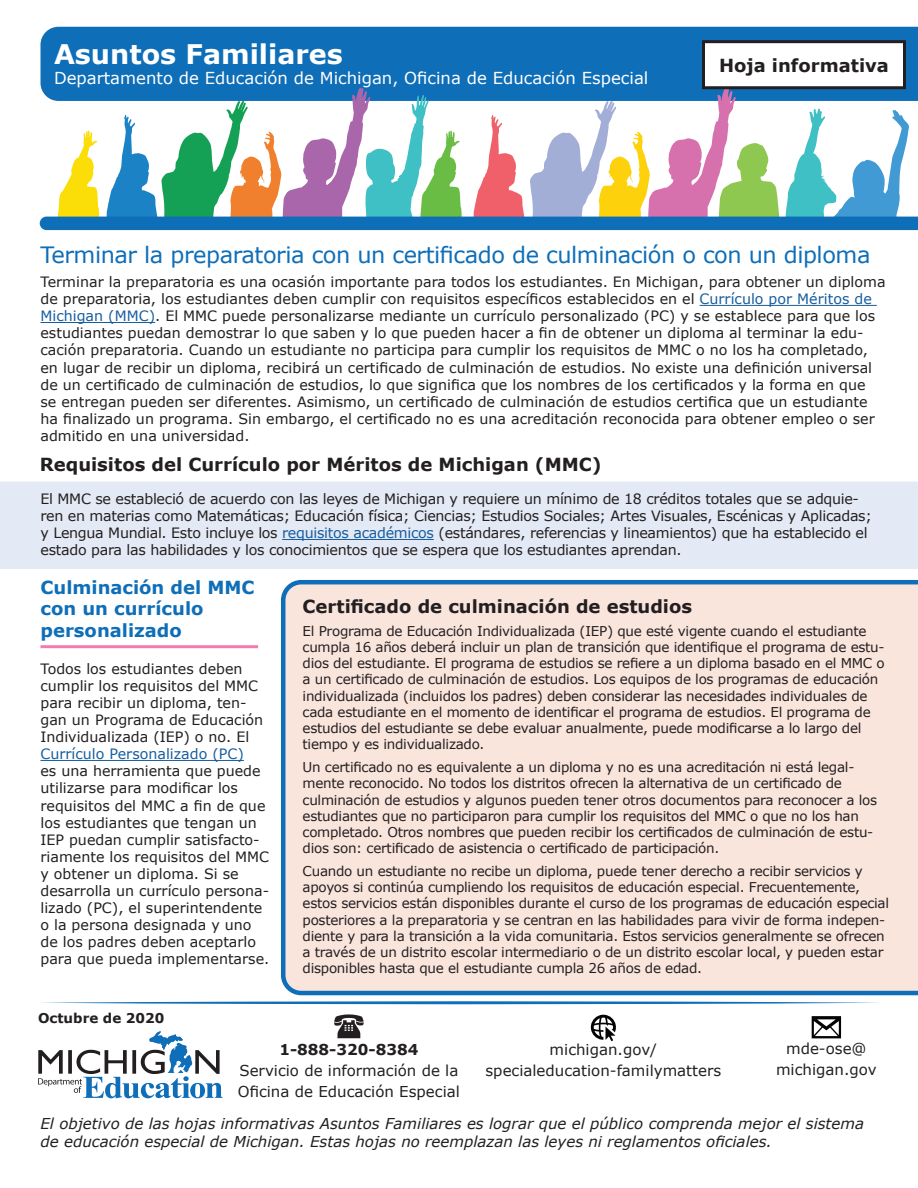
<style>
.page{position:relative;width:918px;height:1188px;background:#fff}
.page>*{position:absolute;margin:0;border:0;box-sizing:border-box;transform-origin:0 0}
.t1{font:700 27px "Verdana";color:#fff}
.t2{font:22.5px "Verdana";letter-spacing:-.02em;color:#0e6eb8}
.H3a{font:700 18px "Verdana";color:#231f20}
.H3b{font:700 18px/21.6px "Verdana";color:#0e6eb8}
.FactSheet{font:700 18px "Verdana";color:#231f20}
.t3{font:16.5px "Verdana";color:#fff}
.t4{font:italic 15px/18px "Verdana";color:#231f20}
.t5{font:15px/21px "Verdana";color:#231f20;text-align:center}
.t6{font:700 15px "Verdana";color:#231f20}
.t7{font:14.25px/17.1px "Verdana";color:#231f20}
.t8{font:14.25px/17.1px "Verdana";letter-spacing:-.02em;color:#231f20}
.t9{font:13.5px/16.2px "Verdana";letter-spacing:-.02em;color:#231f20}
.t10{font:700 13.5px "Verdana";color:#231f20}
.s1{color:#175d9e}
</style>
<div class="page">
<hr style="left:700px;top:305px;width:177px;height:1px;background:#175d9e">
<hr style="left:40px;top:322px;width:115px;height:1px;background:#175d9e">
<div style="left:40px;top:27px;width:878px;height:61px;background:#0e6eb8"></div>
<svg style="left:41px;top:1001px;width:838px;height:3px"></svg>
<svg style="left:40px;top:88px;width:878px;height:142px"></svg>
<div style="left:704px;top:42px;width:201px;height:46px;background:#fff"></div>
<div style="left:702px;top:40px;width:204px;height:49px;border:3px solid #231f20"></div>
<svg style="left:38px;top:1031px;width:185px;height:67px"></svg>
<svg style="left:334px;top:1014px;width:30px;height:24px"></svg>
<svg style="left:591px;top:1015px;width:25px;height:26px"></svg>
<svg style="left:812px;top:1016px;width:29px;height:22px"></svg>
<div style="left:281px;top:580px;width:637px;height:415px;background:#f9e5dc"></div>
<hr style="left:40px;top:645px;width:218px;height:3px;background:#f17cb0">
<hr style="left:40px;top:760px;width:204px;height:1px;background:#175d9e">
<div style="left:0;top:482px;width:918px;height:87px;background:#e4eaf5"></div>
<hr style="left:282px;top:539px;width:152px;height:1px;background:#175d9e">
<h1 class="t1" style="left:54px;top:35px;width:290px">Asuntos Familiares</h1>
<p class="t3" style="left:54px;top:67px;width:596px">Departamento de Educación de Michigan, Oficina de Educación Especial</p>
<p class="FactSheet" style="left:719px;top:52px;width:171px">Hoja informativa</p>
<h2 class="t2" style="left:40px;top:240px;width:832px">Terminar la preparatoria con un certificado de culminación o con un diploma</h2>
<p class="t7" style="left:40px;top:273px;width:847px">Terminar la preparatoria es una ocasión importante para todos los estudiantes. En Michigan, para obtener un diploma de preparatoria, los estudiantes deben cumplir con requisitos específicos establecidos en el <span class="s1">Currículo por Méritos de Michigan (MMC)</span>. El MMC puede personalizarse mediante un currículo personalizado (PC) y se establece para que los estudiantes puedan demostrar lo que saben y lo que pueden hacer a fin de obtener un diploma al terminar la edu&shy;cación preparatoria. Cuando un estudiante no participa para cumplir los requisitos de MMC o no los ha completado, en lugar de recibir un diploma, recibirá un certificado de culminación de estudios. No existe una definición universal de un certificado de culminación de estudios, lo que significa que los nombres de los certificados y la forma en que<br>se entregan pueden ser diferentes. Asimismo, un certificado de culminación de estudios certifica que un estudiante ha finalizado un programa. Sin embargo, el certificado no es una acreditación reconocida para obtener empleo o ser admitido en una universidad.</p>
<h3 class="H3a" style="left:40px;top:452px;width:563px">Requisitos del Currículo por Méritos de Michigan (MMC)</h3>
<p class="t8" style="left:40px;top:490px;width:833px">El MMC se estableció de acuerdo con las leyes de Michigan y requiere un mínimo de 18 créditos totales que se adquie&shy;ren en materias como Matemáticas; Educación física; Ciencias; Estudios Sociales; Artes Visuales, Escénicas y Aplicadas; y Lengua Mundial. Esto incluye los <span class="s1">requisitos académicos</span> (estándares, referencias y lineamientos) que ha establecido el estado para las habilidades y los conocimientos que se espera que los estudiantes aprendan.</p>
<h3 class="H3b" style="left:40px;top:576px;width:216px">Culminación del MMC con un currículo personalizado</h3>
<p class="t7" style="left:40px;top:660px;width:230px">Todos los estudiantes deben cumplir los requisitos del MMC para recibir un diploma, ten&shy;gan un Programa de Educación<br>Individualizada (IEP) o no. El<br><span class="s1">Currículo Personalizado (PC)<br></span>es una herramienta que puede utilizarse para modificar los requisitos del MMC a fin de que los estudiantes que tengan un<br>IEP puedan cumplir satisfacto&shy;riamente los requisitos del MMC y obtener un diploma. Si se desarrolla un currículo persona&shy;lizado (PC), el superintendente o la persona designada y uno de los padres deben aceptarlo para que pueda implementarse.</p>
<p class="t10" style="left:38px;top:1009px;width:128px">Octubre de 2020</p>
<h3 class="H3a" style="left:303px;top:593px;width:391px">Certificado de culminación de estudios</h3>
<p class="t9" style="left:303px;top:623px;width:584px">El Programa de Educación Individualizada (IEP) que esté vigente cuando el estudiante cumpla 16 años deberá incluir un plan de transición que identifique el programa de estu&shy;dios del estudiante. El programa de estudios se refiere a un diploma basado en el MMC o a un certificado de culminación de estudios. Los equipos de los programas de educación individualizada (incluidos los padres) deben considerar las necesidades individuales de cada estudiante en el momento de identificar el programa de estudios. El programa de estudios del estudiante se debe evaluar anualmente, puede modificarse a lo largo del tiempo y es individualizado.</p>
<p class="t9" style="left:303px;top:759px;width:576px">Un certificado no es equivalente a un diploma y no es una acreditación ni está legal&shy;mente reconocido. No todos los distritos ofrecen la alternativa de un certificado de culminación de estudios y algunos pueden tener otros documentos para reconocer a los estudiantes que no participaron para cumplir los requisitos del MMC o que no los han completado. Otros nombres que pueden recibir los certificados de culminación de estu&shy;dios son: certificado de asistencia o certificado de participación.</p>
<p class="t9" style="left:303px;top:863px;width:588px">Cuando un estudiante no recibe un diploma, puede tener derecho a recibir servicios y apoyos si continúa cumpliendo los requisitos de educación especial. Frecuentemente, estos servicios están disponibles durante el curso de los programas de educación especial posteriores a la preparatoria y se centran en las habilidades para vivir de forma indepen&shy;diente y para la transición a la vida comunitaria. Estos servicios generalmente se ofrecen a través de un distrito escolar intermediario o de un distrito escolar local, y pueden estar disponibles hasta que el estudiante cumpla 26 años de edad.</p>
<p class="t5" style="left:486px;top:1039px;width:237px">michigan.gov/ specialeducation-familymatters</p>
<p class="t5" style="left:776px;top:1038px;width:102px">mde-ose@ michigan.gov</p>
<p class="t4" style="left:41px;top:1115px;width:825px">El objetivo de las hojas informativas Asuntos Familiares es lograr que el público comprenda mejor el sistema de educación especial de Michigan. Estas hojas no reemplazan las leyes ni reglamentos oficiales.</p>
<p class="t6" style="left:279px;top:1039px;width:140px">1-888-320-8384</p>
<p class="t5" style="left:238px;top:1060px;width:224px;text-align:left">Servicio de información de la<br>Oficina de Educación Especial</p>
</div>
